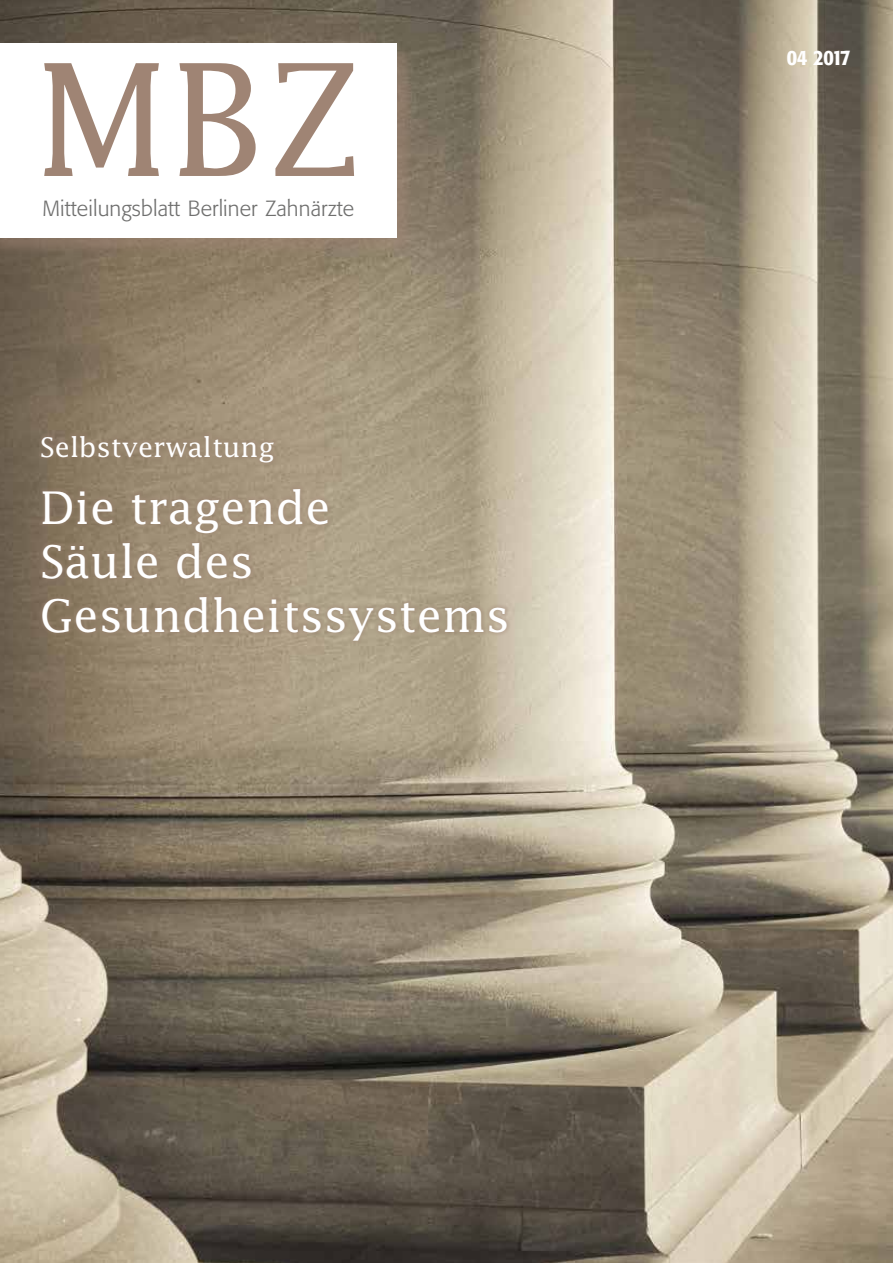
<style>
.page{position:relative;width:893px;height:1263px;background:#fff}
.page>*{position:absolute;margin:0;border:0;box-sizing:border-box;transform-origin:0 0}
.t1{font:156px "Lucida";color:#9f8474}
.t2{font:45px/54px "Lucida";color:#fff}
.t3{font:27px "Lucida";color:#fff}
.t4{font:300 21.75px "Formata";letter-spacing:.005em;color:#6f6f6e}
.t5{font:500 condensed 21.75px "Formata";letter-spacing:-.04em;color:#fff}
</style>
<div class="page">
<img style="left:0;top:0;width:893px;height:1263px">
<div style="left:0;top:46px;width:415px;height:210px;background:#9f8474;opacity:.5"></div>
<div style="left:0;top:43px;width:396px;height:195px;background:#fff"></div>
<div style="left:38px;top:432px;width:472px;height:212px;background:#9f8474;opacity:.75"></div>
<h1 class="t1" style="left:34px;top:24px;width:334px">MBZ</h1>
<p class="t4" style="left:43px;top:196px;width:313px">Mitteilungsblatt Berliner Zahnärzte</p>
<p class="t3" style="left:40px;top:430px;width:236px">Selbstverwaltung</p>
<p class="t2" style="left:40px;top:479px;width:471px">Die tragende<br>Säule des<br>Gesundheitssystems</p>
<p class="t5" style="left:787px;top:44px;width:65px">04 2017</p>
</div>
